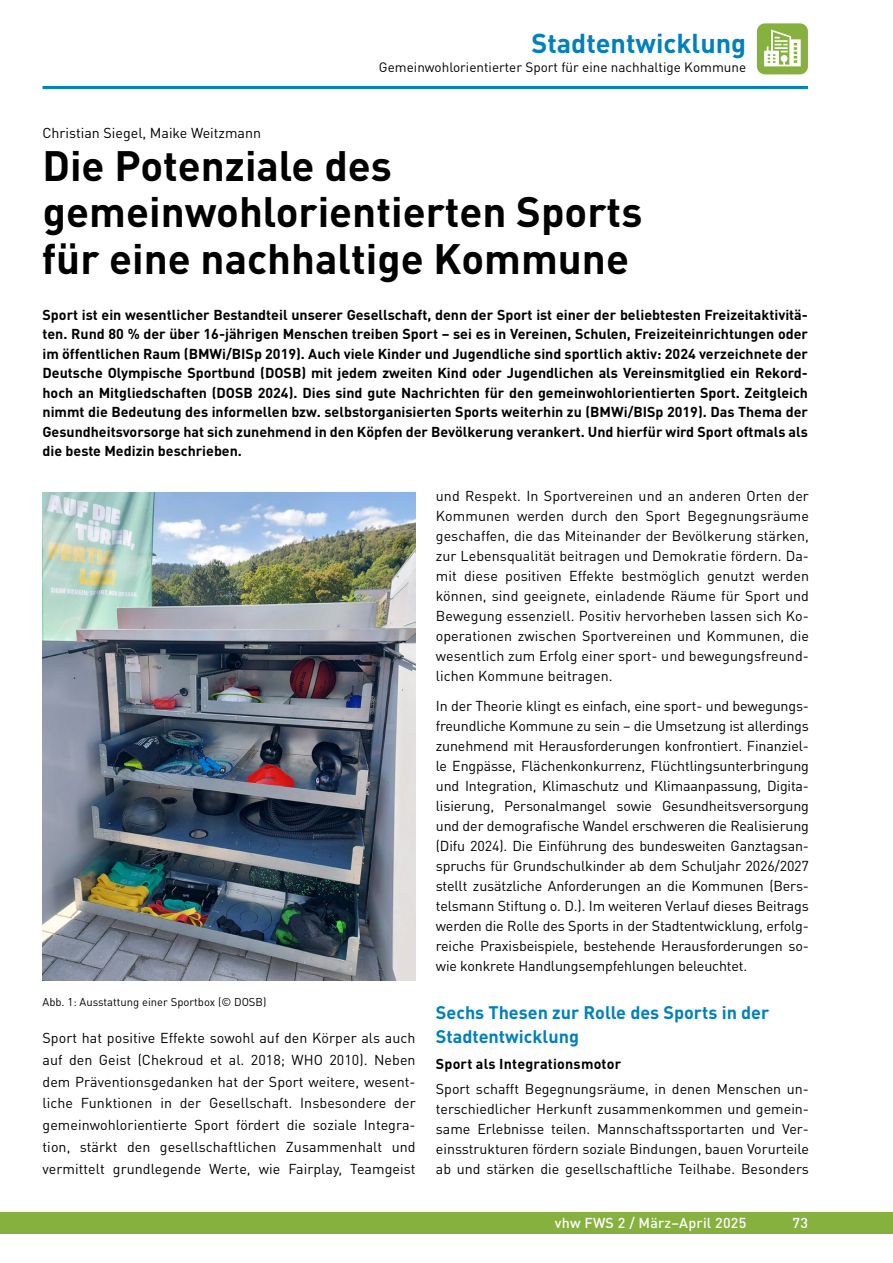
<style>
.page{position:relative;width:893px;height:1263px;background:#fff}
.page>*{position:absolute;margin:0;border:0;box-sizing:border-box;transform-origin:0 0}
.t1{font:700 42px/46.5px "DIN Pro";color:#000}
.t2{font:700 27px "DIN Pro";color:#0080bc}
.t3{font:700 18px/24.5px "DIN Pro";color:#0080bc}
.t4{font:14.25px/20px "DIN Pro";color:#000;text-align:justify}
.t5{font:700 14.25px/19.5px "DIN Pro";color:#000;text-align:justify}
.t6{font:500 14.25px "DIN Pro";letter-spacing:.015em;color:#fff}
.t7{font:13.5px "DIN Pro";color:#000}
.t8{font:11.25px "DIN Pro";color:#000}
</style>
<div class="page">
<div style="left:0;top:1212px;width:893px;height:21px;background:#87b13f"></div>
<hr style="left:43px;top:86px;width:765px;height:3px;background:#0080bc">
<div style="left:757px;top:23px;width:51px;height:51px;background:#87b13f;border-radius:8px"></div>
<svg style="left:764px;top:30px;width:37px;height:36px"></svg>
<img style="left:43px;top:492px;width:373px;height:488px">
<p class="t4" style="left:43px;top:123px;width:220px">Christian Siegel, Maike Weitzmann</p>
<h2 class="t2" style="left:531px;top:25px;width:216px">Stadtentwicklung</h2>
<p class="t7" style="left:379px;top:58px;width:369px">Gemeinwohlorientierter Sport für eine nachhaltige Kommune</p>
<h1 class="t1" style="left:42px;top:141px;width:602px">Die Potenziale des gemeinwohlorientierten Sports für eine nachhaltige Kommune</h1>
<p class="t5" style="left:43px;top:304px;width:767px">Sport ist ein wesentlicher Bestandteil unserer Gesellschaft, denn der Sport ist einer der beliebtesten Freizeitaktivitä&shy;ten. Rund 80 % der über 16-jährigen Menschen treiben Sport – sei es in Vereinen, Schulen, Freizeiteinrichtungen oder im öffentlichen Raum (BMWi/BISp 2019). Auch viele Kinder und Jugendliche sind sportlich aktiv: 2024 verzeichnete der Deutsche Olympische Sportbund (DOSB) mit jedem zweiten Kind oder Jugendlichen als Vereinsmitglied ein Rekord&shy;hoch an Mitgliedschaften (DOSB 2024). Dies sind gute Nachrichten für den gemeinwohlorientierten Sport. Zeitgleich nimmt die Bedeutung des informellen bzw. selbstorganisierten Sports weiterhin zu (BMWi/BISp 2019). Das Thema der Gesundheitsvorsorge hat sich zunehmend in den Köpfen der Bevölkerung verankert. Und hierfür wird Sport oftmals als die beste Medizin beschrieben.</p>
<p class="t8" style="left:43px;top:994px;width:225px">Abb. 1: Ausstattung einer Sportbox (© DOSB)</p>
<p class="t4" style="left:43px;top:1027px;width:375px;line-height:21.8px">Sport hat positive Effekte sowohl auf den Körper als auch auf den Geist (Chekroud et al. 2018; WHO 2010). Neben dem Präventionsgedanken hat der Sport weitere, wesent&shy;liche Funktionen in der Gesellschaft. Insbesondere der gemeinwohlorientierte Sport fördert die soziale Integra&shy;tion, stärkt den gesellschaftlichen Zusammenhalt und vermittelt grundlegende Werte, wie Fairplay, Teamgeist</p>
<p class="t4" style="left:436px;top:485px;width:375px">und Respekt. In Sportvereinen und an anderen Orten der Kommunen werden durch den Sport Begegnungsräume geschaffen, die das Miteinander der Bevölkerung stärken, zur Lebensqualität beitragen und Demokratie fördern. Da&shy;mit diese positiven Effekte bestmöglich genutzt werden können, sind geeignete, einladende Räume für Sport und Bewegung essenziell. Positiv hervorheben lassen sich Ko&shy;operationen zwischen Sportvereinen und Kommunen, die wesentlich zum Erfolg einer sport- und bewegungsfreund&shy;lichen Kommune beitragen.</p>
<p class="t4" style="left:436px;top:695px;width:375px">In der Theorie klingt es einfach, eine sport- und bewegungs&shy;freundliche Kommune zu sein – die Umsetzung ist allerdings zunehmend mit Herausforderungen konfrontiert. Finanziel&shy;le Engpässe, Flächenkonkurrenz, Flüchtlingsunterbringung und Integration, Klimaschutz und Klimaanpassung, Digita&shy;lisierung, Personalmangel sowie Gesundheitsversorgung und der demografische Wandel erschweren die Realisierung (Difu 2024). Die Einführung des bundesweiten Ganztagsan&shy;spruchs für Grundschulkinder ab dem Schuljahr 2026/2027 stellt zusätzliche Anforderungen an die Kommunen (Bers&shy;telsmann Stiftung o. D.). Im weiteren Verlauf dieses Beitrags werden die Rolle des Sports in der Stadtentwicklung, erfolg&shy;reiche Praxisbeispiele, bestehende Herausforderungen so&shy;wie konkrete Handlungsempfehlungen beleuchtet.</p>
<p class="t3" style="left:436px;top:999px;width:335px">Sechs Thesen zur Rolle des Sports in der<br>Stadtentwicklung</p>
<p class="t5" style="left:436px;top:1054px;width:187px">Sport als Integrationsmotor</p>
<p class="t4" style="left:436px;top:1078px;width:375px">Sport schafft Begegnungsräume, in denen Menschen un&shy;terschiedlicher Herkunft zusammenkommen und gemein&shy;same Erlebnisse teilen. Mannschaftssportarten und Ver&shy;einsstrukturen fördern soziale Bindungen, bauen Vorurteile ab und stärken die gesellschaftliche Teilhabe. Besonders</p>
<p class="t6" style="left:555px;top:1213px;width:193px">vhw FWS 2 / März–April 2025</p>
<p class="t6" style="left:792px;top:1213px;width:17px">73</p>
</div>
